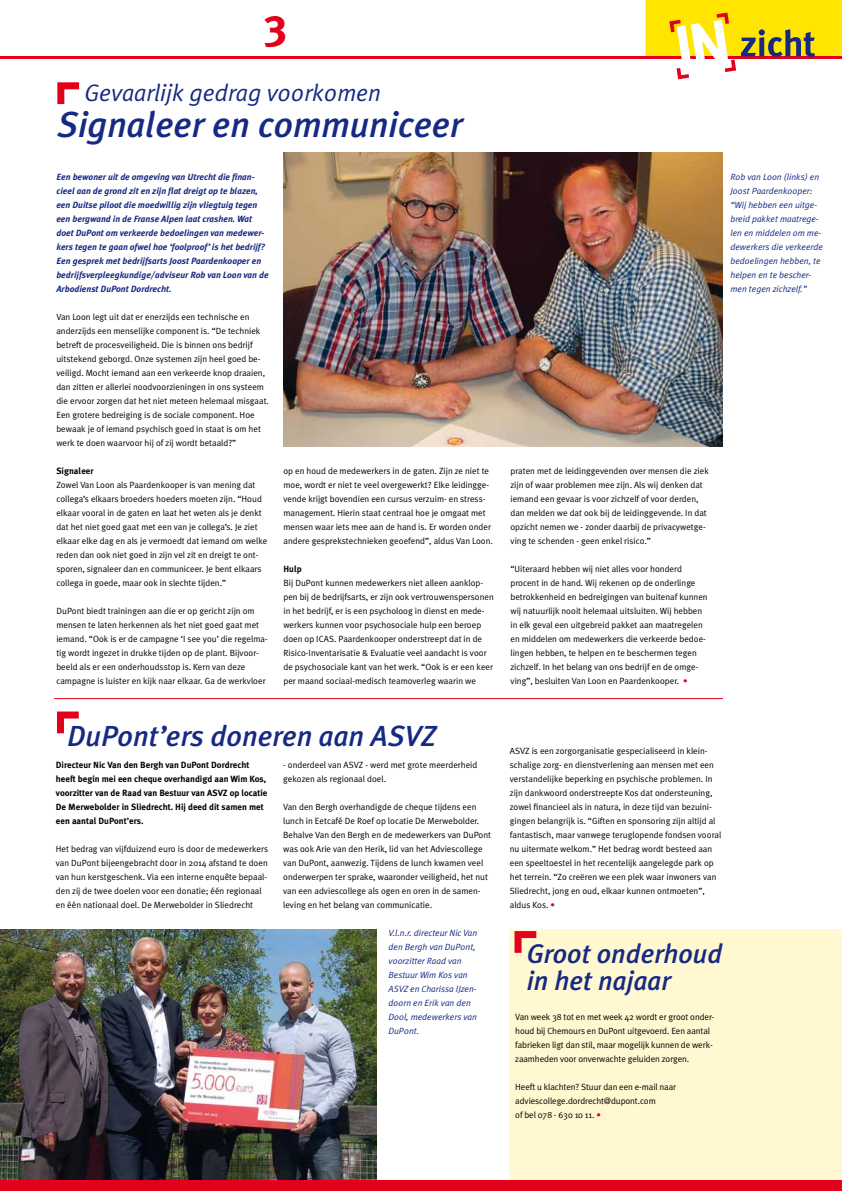
<style>
.page{position:relative;width:842px;height:1191px;background:#fff}
.page>*{position:absolute;margin:0;border:0;box-sizing:border-box;transform-origin:0 0}
.t1{font:700 44px "Meta Plus";color:#e2001a}
.t2{font:italic 500 36px "Meta Plus";color:#162983}
.t3{font:italic 500 29px "Meta Plus";color:#162983}
.t4{font:italic 500 27px/27px "Meta Plus";color:#162983}
.t5{font:italic 24px "Meta Plus Normal";color:#162983}
.t6{font:9px/14px "Meta Plus Normal";color:#000}
.t7{font:italic 700 9px/14px "Meta Plus";color:#162983}
.t8{font:italic 9px/14px "Meta Plus Normal";color:#162983}
.t9{font:700 9px/14px "Meta Plus";color:#000}
.s1{color:#e2001a}
</style>
<div class="page">
<img style="left:0;top:929px;width:376px;height:251px">
<div style="left:510px;top:929px;width:332px;height:259px;background:#fff8d0"></div>
<hr style="left:0;top:56px;width:842px;height:3px;background:#e2001a">
<svg style="left:646px;top:0;width:196px;height:79px"></svg>
<div style="left:0;top:1180px;width:842px;height:11px;background:#e2001a"></div>
<hr style="left:54px;top:698px;width:669px;height:1px;background:#e2001a">
<svg style="left:57px;top:82px;width:23px;height:23px"></svg>
<svg style="left:514px;top:931px;width:23px;height:22px"></svg>
<img style="left:283px;top:152px;width:440px;height:294px">
<svg style="left:57px;top:711px;width:22px;height:23px"></svg>
<h1 class="t1" style="left:265px;top:-2px;width:24px">3</h1>
<h3 class="t5" style="left:84px;top:78px;width:298px">Gevaarlijk gedrag voorkomen</h3>
<h2 class="t2" style="left:57px;top:103px;width:406px">Signaleer en communiceer</h2>
<p class="t7" style="left:56px;top:170px;width:214px">Een bewoner uit de omgeving van Utrecht die finan&shy;cieel aan de grond zit en zijn flat dreigt op te blazen, een Duitse piloot die moedwillig zijn vliegtuig tegen een bergwand in de Franse Alpen laat crashen. Wat doet DuPont om verkeerde bedoelingen van medewer&shy;kers tegen te gaan ofwel hoe ‘foolproof’ is het bedrijf?<br>Een gesprek met bedrijfsarts Joost Paardenkooper en bedrijfsverpleegkundige/adviseur Rob van Loon van de Arbodienst DuPont Dordrecht.</p>
<p class="t6" style="left:56px;top:310px;width:214px">Van Loon legt uit dat er enerzijds een technische en anderzijds een menselijke component is. “De techniek betreft de procesveiligheid. Die is binnen ons bedrijf uitstekend geborgd. Onze systemen zijn heel goed be&shy;veiligd. Mocht iemand aan een verkeerde knop draaien, dan zitten er allerlei noodvoorzieningen in ons systeem die ervoor zorgen dat het niet meteen helemaal misgaat.<br>Een grotere bedreiging is de sociale component. Hoe bewaak je of iemand psychisch goed in staat is om het werk te doen waarvoor hij of zij wordt betaald?”</p>
<p class="t9" style="left:56px;top:464px;width:39px">Signaleer</p>
<p class="t6" style="left:56px;top:478px;width:212px">Zowel Van Loon als Paardenkooper is van mening dat collega’s elkaars broeders hoeders moeten zijn. “Houd elkaar vooral in de gaten en laat het weten als je denkt dat het niet goed gaat met een van je collega’s. Je ziet elkaar elke dag en als je vermoedt dat iemand om welke reden dan ook niet goed in zijn vel zit en dreigt te ont&shy;sporen, signaleer dan en communiceer. Je bent elkaars collega in goede, maar ook in slechte tijden.”</p>
<p class="t6" style="left:56px;top:604px;width:213px">DuPont biedt trainingen aan die er op gericht zijn om mensen te laten herkennen als het niet goed gaat met iemand. “Ook is er de campagne ‘I see you’ die regelma&shy;tig wordt ingezet in drukke tijden op de plant. Bijvoor&shy;beeld als er een onderhoudsstop is. Kern van deze campagne is luister en kijk naar elkaar. Ga de werkvloer</p>
<p class="t6" style="left:283px;top:464px;width:211px">op en houd de medewerkers in de gaten. Zijn ze niet te moe, wordt er niet te veel overgewerkt? Elke leidingge&shy;vende krijgt bovendien een cursus verzuim- en stress&shy;management. Hierin staat centraal hoe je omgaat met mensen waar iets mee aan de hand is. Er worden onder andere gesprekstechnieken geoefend”, aldus Van Loon.</p>
<p class="t9" style="left:283px;top:562px;width:20px">Hulp</p>
<p class="t6" style="left:283px;top:576px;width:212px">Bij DuPont kunnen medewerkers niet alleen aanklop&shy;pen bij de bedrijfsarts, er zijn ook vertrouwenspersonen in het bedrijf, er is een psycholoog in dienst en mede&shy;werkers kunnen voor psychosociale hulp een beroep doen op ICAS. Paardenkooper onderstreept dat in de Risico-Inventarisatie &amp; Evaluatie veel aandacht is voor de psychosociale kant van het werk. “Ook is er een keer per maand sociaal-medisch teamoverleg waarin we</p>
<h3 class="t3" style="left:67px;top:719px;width:370px">DuPont’ers doneren aan ASVZ</h3>
<p class="t9" style="left:56px;top:758px;width:213px">Directeur Nic Van den Bergh van DuPont Dordrecht heeft begin mei een cheque overhandigd aan Wim Kos, voorzitter van de Raad van Bestuur van ASVZ op locatie De Merwebolder in Sliedrecht. Hij deed dit samen met een aantal DuPont’ers.</p>
<p class="t6" style="left:56px;top:842px;width:214px">Het bedrag van vijfduizend euro is door de medewerkers van DuPont bijeengebracht door in 2014 afstand te doen van hun kerstgeschenk. Via een interne enquête bepaal&shy;den zij de twee doelen voor een donatie; één regionaal en één nationaal doel. De Merwebolder in Sliedrecht</p>
<p class="t6" style="left:283px;top:758px;width:196px">- onderdeel van ASVZ - werd met grote meerderheid gekozen als regionaal doel.</p>
<p class="t6" style="left:283px;top:800px;width:209px">Van den Bergh overhandigde de cheque tijdens een lunch in Eetcafé De Roef op locatie De Merwebolder.<br>Behalve Van den Bergh en de medewerkers van DuPont was ook Arie van den Herik, lid van het Adviescollege van DuPont, aanwezig. Tijdens de lunch kwamen veel onderwerpen ter sprake, waaronder veiligheid, het nut van een adviescollege als ogen en oren in de samen&shy;leving en het belang van communicatie.</p>
<p class="t8" style="left:388px;top:926px;width:90px">V.l.n.r. directeur Nic Van den Bergh van DuPont, voorzitter Raad van<br>Bestuur Wim Kos van<br>ASVZ en Charissa IJzen&shy;doorn en Erik van den<br>Dool, medewerkers van<br>DuPont.</p>
<p class="t8" style="left:730px;top:170px;width:94px">Rob van Loon (links) en<br>Joost Paardenkooper: “Wij hebben een uitge&shy;breid pakket maatrege&shy;len en middelen om me&shy;dewerkers die verkeerde bedoelingen hebben, te helpen en te bescher&shy;men tegen zichzelf.”</p>
<p class="t6" style="left:510px;top:464px;width:200px">praten met de leidinggevenden over mensen die ziek zijn of waar problemen mee zijn. Als wij denken dat iemand een gevaar is voor zichzelf of voor derden, dan melden we dat ook bij de leidinggevende. In dat opzicht nemen we - zonder daarbij de privacywetge&shy;ving te schenden - geen enkel risico.”</p>
<p class="t6" style="left:510px;top:562px;width:199px">“Uiteraard hebben wij niet alles voor honderd procent in de hand. Wij rekenen op de onderlinge betrokkenheid en bedreigingen van buitenaf kunnen wij natuurlijk nooit helemaal uitsluiten. Wij hebben in elk geval een uitgebreid pakket aan maatregelen en middelen om medewerkers die verkeerde bedoe&shy;lingen hebben, te helpen en te beschermen tegen zichzelf. In het belang van ons bedrijf en de omge&shy;ving”, besluiten Van Loon en Paardenkooper. <span class="s1">•</span></p>
<p class="t6" style="left:510px;top:744px;width:213px">ASVZ is een zorgorganisatie gespecialiseerd in klein&shy;schalige zorg- en dienstverlening aan mensen met een verstandelijke beperking en psychische problemen. In zijn dankwoord onderstreepte Kos dat ondersteuning, zowel financieel als in natura, in deze tijd van bezuini&shy;gingen belangrijk is. “Giften en sponsoring zijn altijd al fantastisch, maar vanwege teruglopende fondsen vooral nu uitermate welkom.” Het bedrag wordt besteed aan een speeltoestel in het recentelijk aangelegde park op het terrein. “Zo creëren we een plek waar inwoners van Sliedrecht, jong en oud, elkaar kunnen ontmoeten”, aldus Kos. <span class="s1">•</span></p>
<h3 class="t4" style="left:527px;top:939px;width:197px">Groot onderhoud in het najaar</h3>
<p class="t6" style="left:515px;top:1010px;width:200px">Van week 38 tot en met week 42 wordt er groot onder&shy;houd bij Chemours en DuPont uitgevoerd. Een aantal fabrieken ligt dan stil, maar mogelijk kunnen de werk&shy;zaamheden voor onverwachte geluiden zorgen.</p>
<p class="t6" style="left:515px;top:1080px;width:163px">Heeft u klachten? Stuur dan een e-mail naar adviescollege.dordrecht@dupont.com<br>of bel 078 - 630 10 11. <span class="s1">•</span></p>
</div>
